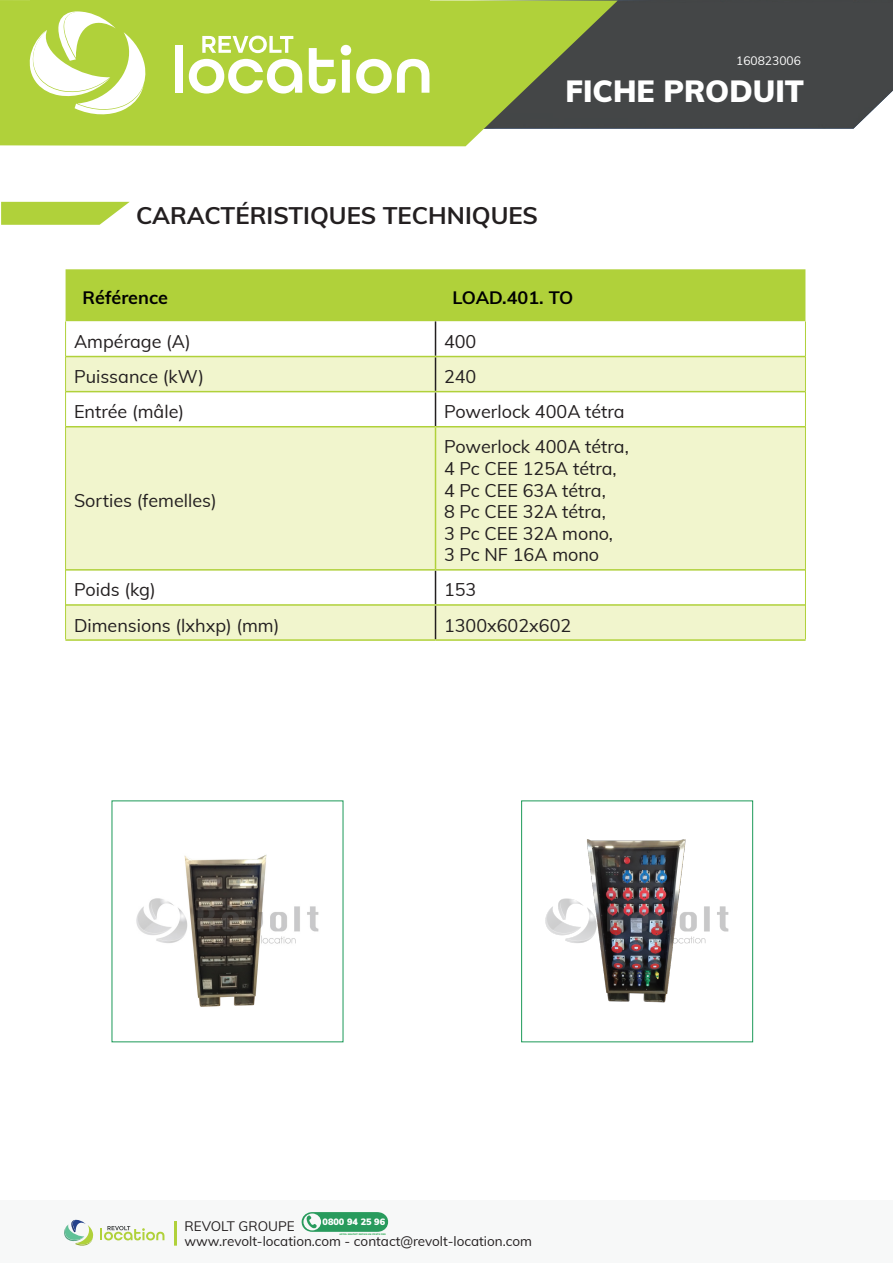
<style>
.page{position:relative;width:893px;height:1263px;background:#fff}
.page>*{position:absolute;margin:0;border:0;box-sizing:border-box;transform-origin:0 0}
.t1{font:900 30px "Muli";color:#fff}
.t2{font:700 24px "Muli";color:#231f20}
.t3{font:18px "Muli";color:#231f20}
.t4{font:700 18px "Muli";color:#000001}
.t5{font:13.5px/14.7px "Muli";color:#231f20}
.t6{font:12px "Muli";color:#fff}
.t7{font:9.3px "Muli";color:#fff}
.t8{font:900 9px "Muli";color:#fff}
.t9{font:900 2.1px "Muli";letter-spacing:.04em;color:#1fa449}
</style>
<div class="page">
<div style="left:1px;top:1200px;width:892px;height:63px;background:#f7f8f8"></div>
<div style="left:618px;top:0;width:275px;height:129px;background:#444647"></div>
<svg style="left:0;top:0;width:618px;height:146px;background:#9bb24b"></svg>
<svg style="left:100px;top:1226px;width:64px;height:14px"></svg>
<svg style="left:64px;top:1220px;width:29px;height:26px"></svg>
<div style="left:174px;top:1221px;width:3px;height:25px;border:2px solid #b0d13a"></div>
<svg style="left:302px;top:1212px;width:86px;height:20px;background:#4aaa76"></svg>
<div style="left:30px;top:0;width:399px;height:136px;background:#b0d13a"></div>
<svg style="left:202px;top:36px;width:91px;height:17px"></svg>
<div style="left:175px;top:45px;width:7px;height:48px;background:#fff"></div>
<svg style="left:189px;top:59px;width:113px;height:35px"></svg>
<svg style="left:309px;top:45px;width:120px;height:49px"></svg>
<svg style="left:30px;top:11px;width:116px;height:103px"></svg>
<svg style="left:66px;top:269px;width:739px;height:122px"></svg>
<div style="left:66px;top:427px;width:739px;height:142px;background:#f1f5cd"></div>
<div style="left:66px;top:606px;width:739px;height:33px;background:#f1f5cd"></div>
<hr style="left:435px;top:321px;width:1px;height:35px;background:#231f20">
<hr style="left:435px;top:392px;width:1px;height:34px;background:#231f20">
<hr style="left:435px;top:571px;width:1px;height:33px;background:#231f20">
<hr style="left:435px;top:606px;width:1px;height:33px;background:#231f20">
<hr style="left:435px;top:357px;width:1px;height:34px;background:#231f20">
<hr style="left:435px;top:427px;width:1px;height:142px;background:#b0d13a">
<hr style="left:65px;top:321px;width:1px;height:35px;background:#b0d13a">
<hr style="left:805px;top:321px;width:1px;height:35px;background:#b0d13a">
<hr style="left:65px;top:356px;width:1px;height:36px;background:#b0d13a">
<hr style="left:805px;top:356px;width:1px;height:36px;background:#b0d13a">
<hr style="left:65px;top:392px;width:1px;height:35px;background:#b0d13a">
<hr style="left:805px;top:392px;width:1px;height:35px;background:#b0d13a">
<hr style="left:65px;top:427px;width:1px;height:143px;background:#b0d13a">
<hr style="left:805px;top:427px;width:1px;height:143px;background:#b0d13a">
<hr style="left:65px;top:570px;width:1px;height:35px;background:#b0d13a">
<hr style="left:805px;top:570px;width:1px;height:35px;background:#b0d13a">
<hr style="left:65px;top:605px;width:1px;height:34px;background:#b0d13a">
<hr style="left:805px;top:605px;width:1px;height:34px;background:#b0d13a">
<hr style="left:66px;top:356px;width:369px;height:1px;background:#b0d13a">
<hr style="left:435px;top:356px;width:370px;height:1px;background:#b0d13a">
<hr style="left:66px;top:391px;width:369px;height:1px;background:#b0d13a">
<hr style="left:435px;top:391px;width:370px;height:1px;background:#b0d13a">
<hr style="left:66px;top:426px;width:369px;height:1px;background:#b0d13a">
<hr style="left:435px;top:426px;width:370px;height:1px;background:#b0d13a">
<hr style="left:66px;top:569px;width:369px;height:2px;background:#b0d13a">
<hr style="left:435px;top:569px;width:370px;height:2px;background:#b0d13a">
<hr style="left:66px;top:604px;width:369px;height:2px;background:#b0d13a">
<hr style="left:435px;top:604px;width:370px;height:2px;background:#b0d13a">
<hr style="left:65px;top:639px;width:370px;height:2px;background:#b0d13a">
<hr style="left:435px;top:639px;width:371px;height:2px;background:#b0d13a">
<svg style="left:1px;top:202px;width:129px;height:23px;background:#bad653"></svg>
<img style="left:136px;top:854px;width:183px;height:153px">
<img style="left:545px;top:839px;width:184px;height:164px">
<div style="left:521px;top:801px;width:232px;height:241px;border:1px solid #1c9958"></div>
<p class="t6" style="left:736px;top:52px;width:66px">160823006</p>
<p class="t1" style="left:566px;top:70px;width:240px">FICHE PRODUIT</p>
<p class="t2" style="left:136px;top:197px;width:403px">CARACTÉRISTIQUES TECHNIQUES</p>
<p class="t4" style="left:83px;top:285px;width:87px">Référence</p>
<p class="t4" style="left:452px;top:285px;width:122px">LOAD.401. TO</p>
<p class="t3" style="left:74px;top:328px;width:118px">Ampérage (A)</p>
<p class="t3" style="left:444px;top:328px;width:34px">400</p>
<p class="t3" style="left:74px;top:364px;width:132px">Puissance (kW)</p>
<p class="t3" style="left:444px;top:364px;width:34px">240</p>
<p class="t3" style="left:74px;top:399px;width:112px">Entrée (mâle)</p>
<p class="t3" style="left:444px;top:399px;width:182px">Powerlock 400A tétra</p>
<p class="t3" style="left:74px;top:488px;width:144px">Sorties (femelles)</p>
<p class="t3" style="left:444px;top:434px;width:186px">Powerlock 400A tétra,</p>
<p class="t3" style="left:444px;top:455px;width:174px">4 Pc CEE 125A tétra,</p>
<p class="t3" style="left:444px;top:477px;width:163px">4 Pc CEE 63A tétra,</p>
<p class="t3" style="left:444px;top:499px;width:163px">8 Pc CEE 32A tétra,</p>
<p class="t3" style="left:444px;top:520px;width:171px">3 Pc CEE 32A mono,</p>
<p class="t3" style="left:444px;top:542px;width:157px">3 Pc NF 16A mono</p>
<p class="t3" style="left:74px;top:577px;width:83px">Poids (kg)</p>
<p class="t3" style="left:444px;top:577px;width:34px">153</p>
<p class="t3" style="left:74px;top:612px;width:207px">Dimensions (lxhxp) (mm)</p>
<p class="t3" style="left:444px;top:612px;width:129px">1300x602x602</p>
<p class="t7" style="left:324px;top:1214px;width:64px">0800.94.25.93</p>
<p class="t5" style="left:184px;top:1218px;width:349px">REVOLT GROUPE<br>www.revolt-location.com - contact@revolt-location.com</p>
<p class="t8" style="left:323px;top:1215px;width:64px">0800 94 25 96</p>
<p class="t9" style="left:339px;top:1233px;width:48px">APPEL GRATUIT DEPUIS UN POSTE FIXE</p>
</div>
